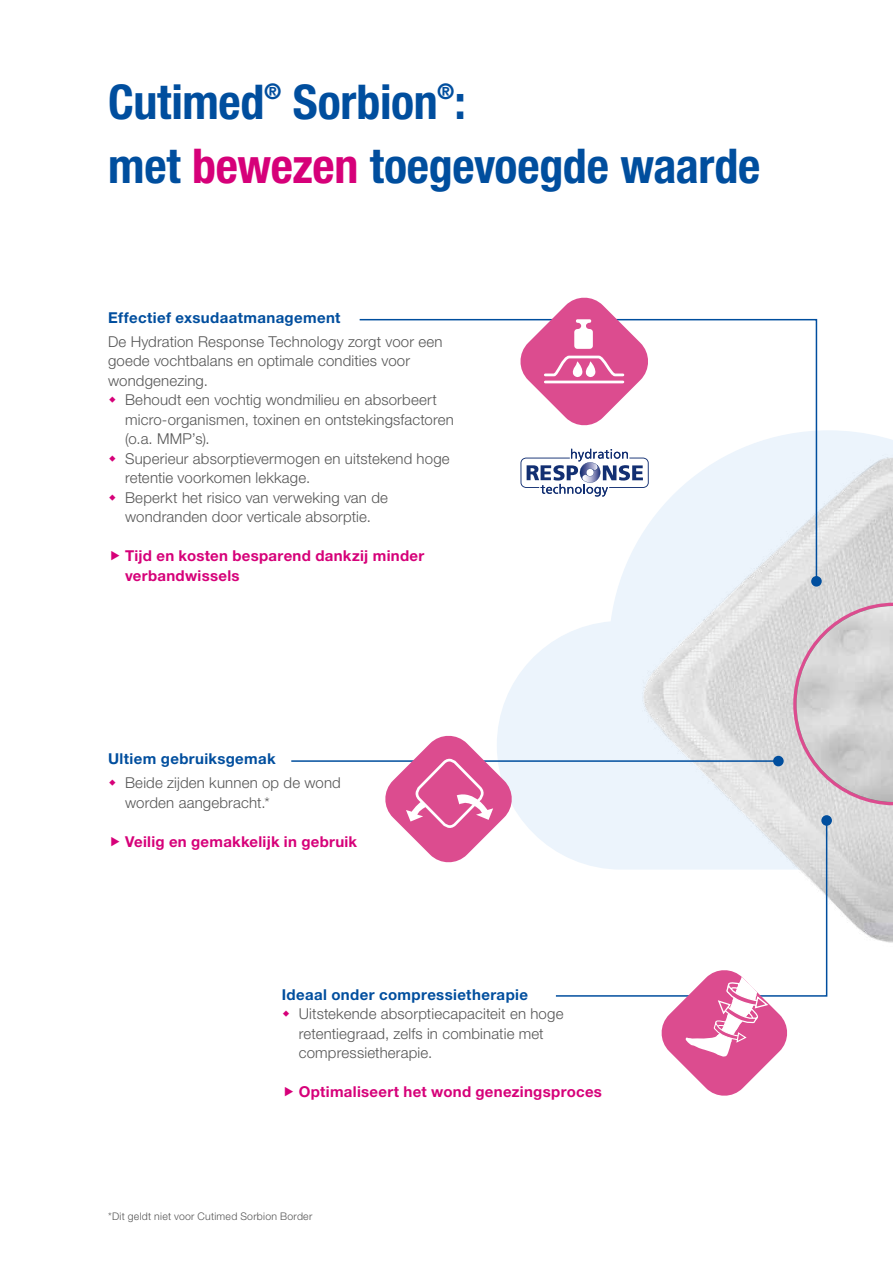
<style>
.page{position:relative;width:893px;height:1263px;background:#fff}
.page>*{position:absolute;margin:0;border:0;box-sizing:border-box;transform-origin:0 0}
.t1{font:700 condensed 48px "Helvetica Neue LT Std";letter-spacing:-.005em;color:#004e9e}
.t2{font:700 condensed 21.6px "Helvetica Neue LT Std";color:#004e9e}
.t3{font:300 15px/19.5px "Helvetica Neue LT Std";letter-spacing:.01em;color:#565656}
.t4{font:700 15px/19.5px "Helvetica Neue LT Std";letter-spacing:.02em;color:#d60079}
.t5{font:700 15px "Helvetica Neue LT Std";letter-spacing:.025em;color:#004e9e}
.t6{font:300 10.5px "Helvetica Neue LT Std";letter-spacing:.025em;color:#565656}
.s1{color:#d60079}
</style>
<div class="page">
<svg style="left:498px;top:430px;width:395px;height:408px;fill:#ecf4fc"></svg>
<img style="left:539px;top:441px;width:354px;height:502px">
<svg style="left:793px;top:603px;width:100px;height:202px"></svg>
<img style="left:797px;top:606px;width:96px;height:196px">
<svg style="left:359px;top:318px;width:459px;height:265px"></svg>
<div style="left:811px;top:576px;width:11px;height:11px;background:#004e9e;border-radius:50%"></div>
<hr style="left:291px;top:760px;width:487px;height:2px;background:#004e9e">
<div style="left:773px;top:756px;width:11px;height:10px;background:#004e9e;border-radius:50%"></div>
<svg style="left:554px;top:819px;width:274px;height:178px"></svg>
<div style="left:821px;top:815px;width:11px;height:11px;background:#004e9e;border-radius:50%"></div>
<svg style="left:383px;top:733px;width:131px;height:130px"></svg>
<svg style="left:659px;top:968px;width:131px;height:128px"></svg>
<svg style="left:520px;top:449px;width:129px;height:47px"></svg>
<svg style="left:518px;top:297px;width:133px;height:131px"></svg>
<h1 class="t1" style="left:108px;top:73px;width:158px">Cutimed</h1>
<h2 class="t2" style="left:264px;top:79px;width:19px">®</h2>
<h1 class="t1" style="left:293px;top:73px;width:175px">Sorbion :</h1>
<h2 class="t2" style="left:437px;top:79px;width:19px">®</h2>
<h1 class="t1" style="left:108px;top:137px;width:654px">met <span class="s1">bewezen</span> toegevoegde waarde</h1>
<p class="t5" style="left:108px;top:308px;width:234px">Effectief exsudaatmanagement</p>
<p class="t3" style="left:108px;top:331px;width:336px">De Hydration Response Technology zorgt voor een goede vochtbalans en optimale condities voor wondgenezing.</p>
<p class="t3" style="left:125px;top:390px;width:330px">Behoudt een vochtig wondmilieu en absorbeert micro-organismen, toxinen en ontstekingsfactoren (o.a. MMP’s).<br>Superieur absorptievermogen en uitstekend hoge retentie voorkomen lekkage.<br>Beperkt het risico van verweking van de wondranden door verticale absorptie.</p>
<p class="t4" style="left:125px;top:546px;width:301px">Tijd en kosten besparend dankzij minder verbandwissels</p>
<p class="t5" style="left:108px;top:750px;width:169px">Ultiem gebruiksgemak</p>
<p class="t3" style="left:125px;top:773px;width:217px">Beide zijden kunnen op de wond worden aangebracht.*</p>
<p class="t4" style="left:125px;top:831px;width:234px">Veilig en gemakkelijk in gebruik</p>
<p class="t5" style="left:282px;top:985px;width:248px">Ideaal onder compressietherapie</p>
<p class="t3" style="left:299px;top:1004px;width:266px">Uitstekende absorptiecapaciteit en hoge retentiegraad, zelfs in combinatie met compressietherapie.</p>
<p class="t4" style="left:299px;top:1082px;width:305px">Optimaliseert het wond genezingsproces</p>
<p class="t6" style="left:108px;top:1210px;width:206px">*Dit geldt niet voor Cutimed Sorbion Border</p>
</div>
